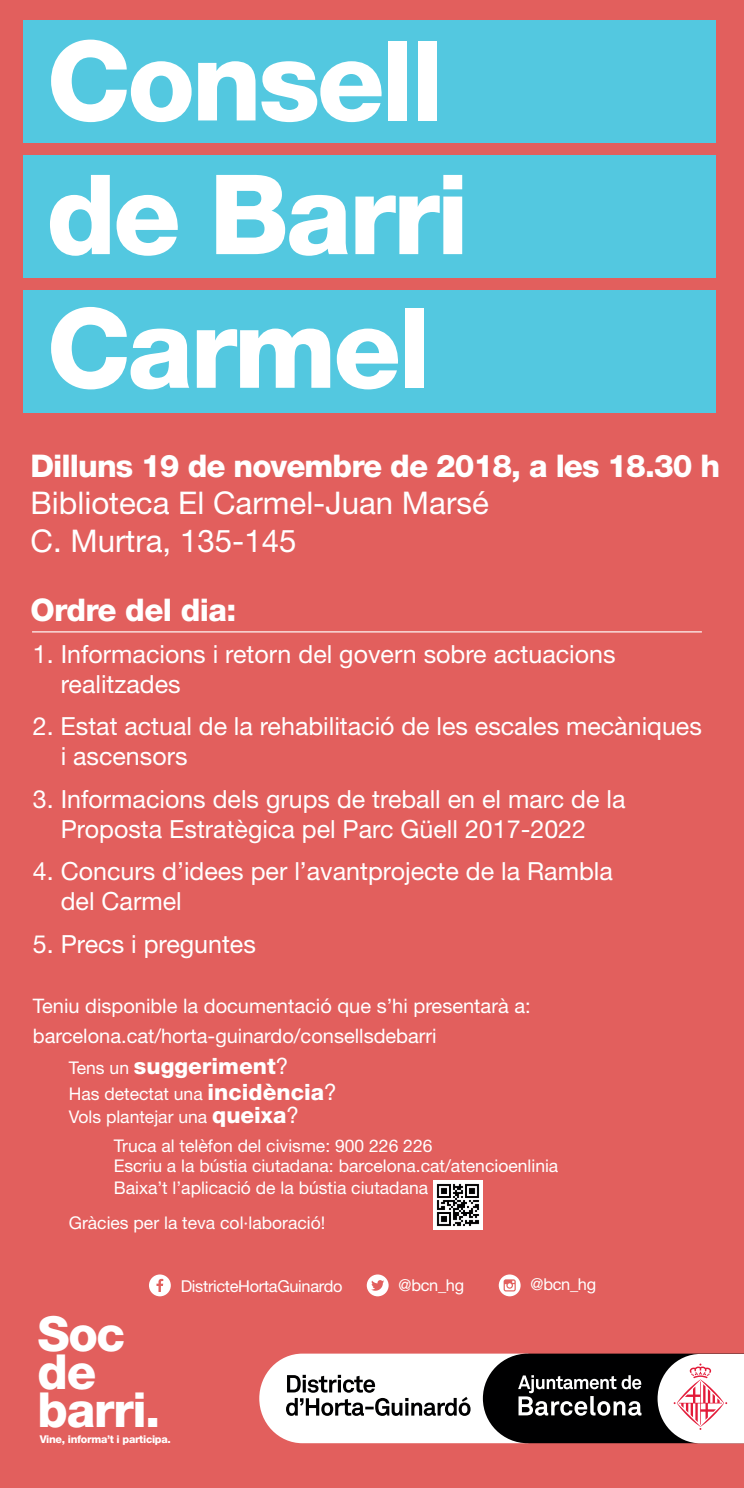
<style>
.page{position:relative;width:744px;height:1488px;background:#fff}
.page>*{position:absolute;margin:0;border:0;box-sizing:border-box;transform-origin:0 0}
.t1{font:800 110.88px/133.6px "Helvetica Neue";letter-spacing:-.03em;color:#fff}
.t2{font:800 48.38px/38px "Helvetica Neue";letter-spacing:-.03em;color:#fff}
.t3{font:800 31.25px "Helvetica Neue";letter-spacing:-.03em;color:#fff}
.t4{font:31.25px/37.5px "Helvetica Neue";color:#fff}
.t5{font:25px/30px "Helvetica Neue";color:#fff}
.t6{font:800 22.5px "Helvetica Neue";color:#fff}
.t7{font:20px/30px "Helvetica Neue";color:#fff}
.t8{font:17.5px/22.5px "Helvetica Neue";color:#fff}
.t9{font:16.38px "Helvetica Neue";letter-spacing:-.02em;color:#fff}
.t10{font:800 10.75px "Helvetica Neue";letter-spacing:-.03em;color:#fff}
.s1{font-weight:400;font-size:17.5px}
.s2{font-weight:400}
.s3{font-weight:800;font-size:22.5px}
.s4{font-size:22.5px}
</style>
<div class="page">
<div style="left:0;top:0;width:743px;height:1487px;background:#e25f5d"></div>
<div style="left:23px;top:20px;width:692px;height:122px;background:#53c8e0"></div>
<div style="left:23px;top:155px;width:692px;height:122px;background:#53c8e0"></div>
<div style="left:23px;top:291px;width:692px;height:122px;background:#53c8e0"></div>
<hr style="left:32px;top:631px;width:669px;height:1px;background:#fff">
<svg style="left:259px;top:1353px;width:484px;height:89px"></svg>
<svg style="left:366px;top:1274px;width:22px;height:22px"></svg>
<svg style="left:149px;top:1274px;width:22px;height:22px"></svg>
<svg style="left:498px;top:1274px;width:22px;height:22px"></svg>
<img style="left:433px;top:1180px;width:49px;height:49px">
<h1 class="t1" style="left:46px;top:14px;width:424px">Consell de Barri<br>Carmel</h1>
<p class="t3" style="left:30px;top:447px;width:690px">Dilluns 19 de novembre de 2018, a les 18.30 h</p>
<p class="t4" style="left:30px;top:484px;width:459px">Biblioteca El Carmel-Juan Marsé<br>C. Murtra, 135-145</p>
<p class="t3" style="left:30px;top:591px;width:207px">Ordre del dia:</p>
<p class="t5" style="left:61px;top:638px;width:556px;text-indent:-28px">1. Informacions i retorn del govern sobre actuacions realitzades</p>
<p class="t5" style="left:61px;top:711px;width:642px;text-indent:-28px">2. Estat actual de la rehabilitació de les escales mecàniques i ascensors</p>
<p class="t5" style="left:33px;top:783px;width:593px;text-align:center">3. Informacions dels grups de treball en el marc de la<br>Proposta Estratègica pel Parc Güell 2017-2022</p>
<p class="t5" style="left:61px;top:856px;width:553px;text-indent:-28px">4. Concurs d’idees per l’avantprojecte de la Rambla del Carmel</p>
<p class="t5" style="left:33px;top:928px;width:224px">5. Precs i preguntes</p>
<p class="t7" style="left:33px;top:990px;width:499px">Teniu disponible la documentació que s’hi presentarà a: barcelona.cat/horta-guinardo/consellsdebarri</p>
<p class="t6" style="left:69px;top:1052px;width:221px"><span class="s1">Tens un</span> suggeriment<span class="s2">?</span></p>
<p class="t8" style="left:69px;top:1082px;width:269px">Has detectat una <span class="s3">incidència</span><span class="s4">?<br></span>Vols plantejar una <span class="s3">queixa</span><span class="s4">?</span></p>
<p class="t8" style="left:114px;top:1134px;width:446px;line-height:20px">Truca al telèfon del civisme: 900 226 226<br>Escriu a la bústia ciutadana: barcelona.cat/atencioenlinia</p>
<p class="t8" style="left:69px;top:1169px;width:361px;line-height:35px;text-indent:45px">Baixa’t l’aplicació de la bústia ciutadana<br>Gràcies per la teva col·laboració!</p>
<h2 class="t2" style="left:38px;top:1314px;width:124px">Soc de barri.</h2>
<p class="t10" style="left:40px;top:1432px;width:132px">Vine, informa’t i participa.</p>
<p class="t9" style="left:181px;top:1276px;width:163px">DistricteHortaGuinardo</p>
<p class="t9" style="left:398px;top:1274px;width:67px">@bcn_hg</p>
<p class="t9" style="left:530px;top:1274px;width:67px">@bcn_hg</p>
</div>
